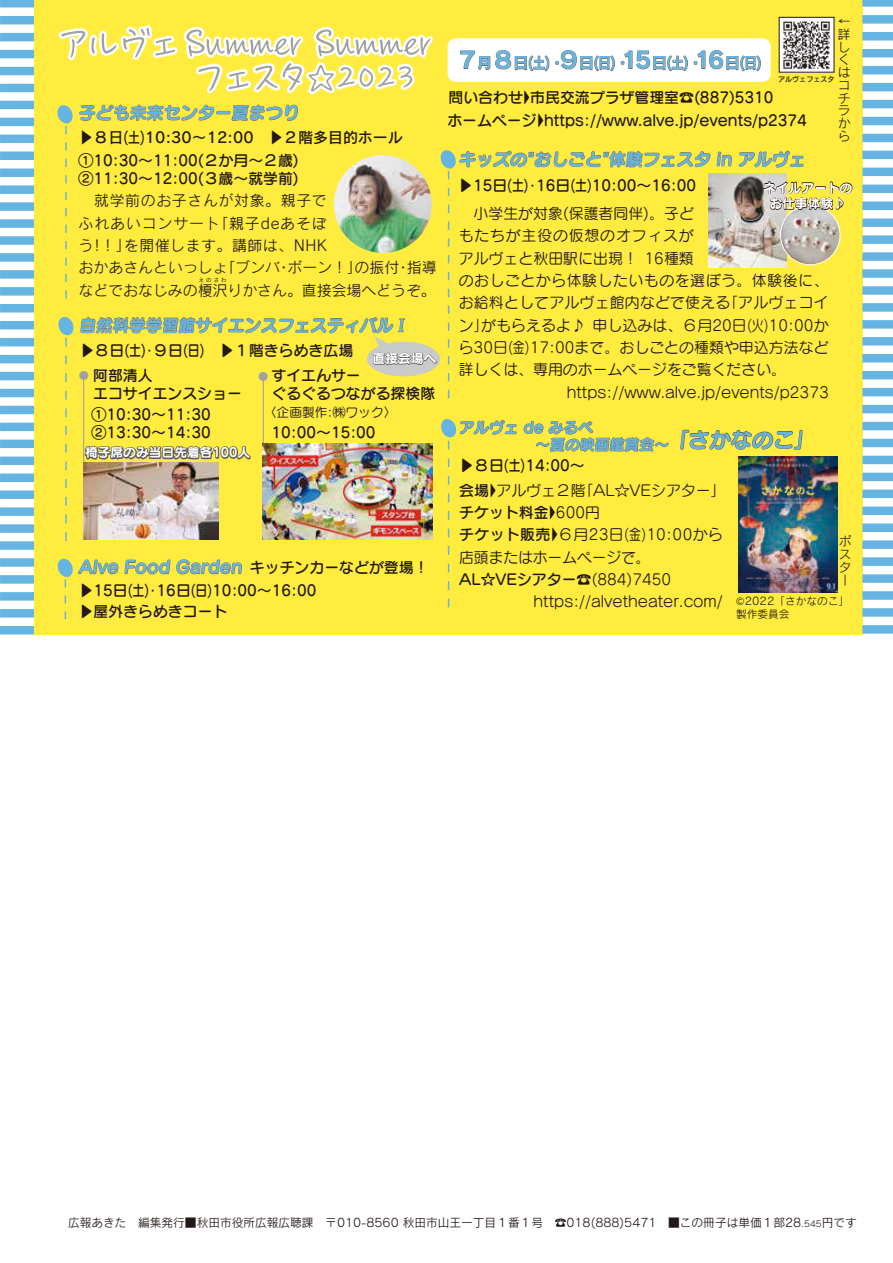
<style>
.page{position:relative;width:893px;height:1263px;background:#fff}
.page>*{position:absolute;margin:0;border:0;box-sizing:border-box;transform-origin:0 0}
.t1{font:22.35px "Rodin Pro B";color:#65b4e1}
.t2{font:21.3px "Seurat Pro B";color:#65b4e1}
.t3{font:16.95px "Seurat Pro B";color:#65b4e1}
.t4{font:14.85px/18px "Seurat Pro DB";color:#221815}
.t5{font:14.85px/22.4px "Seurat Pro M";letter-spacing:.005em;color:#221815}
.t6{font:14.85px/22.4px "Rodin Pro M";color:#221815}
.t7{font:14.85px "Rodin Pro DB";color:#221815}
.t8{font:14.85px "Seurat Pro M";letter-spacing:.035em;color:#221815}
.t9{font:14.85px "Rodin Pro B";letter-spacing:.32em;color:#65b4e1}
.t10{font:14.85px/17px "Seurat Pro B";color:#65b4e1}
.t11{font:14.85px "Seurat Pro M";letter-spacing:.055em;color:#221815}
.t12{font:12.75px/15.9px "Seurat Pro B";color:#fff;text-align:center}
.t13{font:12.75px/12.8px "Rodin Pro M";color:#221815;text-align:justify}
.t14{font:12.75px "Seurat Pro M";color:#221815}
.t15{font:11.7px "Rodin Pro M";color:#221815}
.t16{font:10.65px "Rodin Pro M";letter-spacing:.01em;color:#221815}
.t17{font:9.6px "Seurat Pro DB";color:#9fa0a0}
.t18{font:8.55px "Rodin Pro M";color:#221815}
.t19{font:7.5px "Rodin Pro DB";color:#221815;scale:.95 1}
.t20{font:5.25px "Rodin Pro M";color:#221815}
.s1{font-family:"Matisse Pro B"}
.s2{font-size:22.35px}
.s3{font-family:"Seurat Pro DB"}
.s4{font-family:"Seurat Pro M"}
.s5{font-size:11.7px}
</style>
<div class="page">
<div style="left:34px;top:0;width:828px;height:634px;background:#ffec3f"></div>
<svg style="left:0;top:0;width:34px;height:635px"></svg>
<svg style="left:862px;top:0;width:31px;height:634px"></svg>
<img style="left:781px;top:19px;width:51px;height:6px">
<div style="left:779px;top:17px;width:55px;height:55px;border:1px solid #221815"></div>
<svg style="left:57px;top:25px;width:796px;height:595px"></svg>
<p class="t3" style="left:78px;top:101px;width:225px">子ども未来センター夏まつり</p>
<p class="t4" style="left:79px;top:151px;width:222px">①10:30〜11:00 ２( か月〜２歳(<br>②11:30〜12:00 ３( 歳〜就学前(</p>
<p class="t6" style="left:79px;top:189px;width:359px">　就学前のお子さんが対象。親子で<br>ふれあいコンサート｢親子deあそぼ<br>う!！｣を開催します。講師は、NHK<br>おかあさんといっしょ｢ブンバ･ボーン！｣の振付･指導などでおなじみの榎沢りかさん。直接会場へどうぞ。</p>
<p class="t7" style="left:79px;top:128px;width:325px">▶８日土( )10:30〜12:00　▶２階多目的ホール</p>
<p class="t20" style="left:199px;top:277px;width:29px">えのさわ</p>
<p class="t3" style="left:79px;top:313px;width:334px">自然科学学習館サイエンスフェスティバル<span class="s1">Ⅰ</span></p>
<p class="t12" style="left:373px;top:350px;width:65px">直接会場へ</p>
<p class="t4" style="left:80px;top:340px;width:275px">▶８日土( )･９日日( )　▶１階きらめき広場</p>
<p class="t4" style="left:93px;top:366px;width:150px">阿部清人<br>エコサイエンスショー</p>
<p class="t17" style="left:79px;top:369px;width:11px">●</p>
<p class="t4" style="left:92px;top:405px;width:121px">110:30〜11:30<br>213:30〜14:30</p>
<p class="t12" style="left:85px;top:444px;width:167px">椅子席のみ当日先着各100人</p>
<p class="t4" style="left:272px;top:366px;width:165px">すイエんサー<br>ぐるぐるつながる探検隊</p>
<p class="t14" style="left:264px;top:404px;width:134px">〈企画製作:㈱ワック〈</p>
<p class="t17" style="left:259px;top:370px;width:11px">●</p>
<p class="t4" style="left:271px;top:423px;width:106px">10:00〜15:00</p>
<p class="t3" style="left:78px;top:555px;width:167px">Alve Food Garden</p>
<p class="t4" style="left:79px;top:581px;width:239px">▶15日土( )･16日日( (10:00〜16:00</p>
<p class="t4" style="left:250px;top:558px;width:180px">キッチンカーなどが登場!</p>
<p class="t4" style="left:79px;top:601px;width:150px">▶屋外きらめきコート</p>
<p class="t13" style="left:838px;top:14px;width:14px">↓</p>
<p class="t13" style="left:838px;top:27px;width:14px;text-align:left">詳しくはコチラから</p>
<p class="t9" style="left:513px;top:53px;width:114px">日土( <span class="s2">９</span>) ･ 日日( ) ･</p>
<h1 class="t1" style="left:492px;top:45px;width:24px">８</h1>
<h1 class="t1" style="left:695px;top:45px;width:31px">16</h1>
<h1 class="t1" style="left:456px;top:45px;width:24px">７</h1>
<h1 class="t1" style="left:622px;top:45px;width:31px">15</h1>
<p class="t9" style="left:652px;top:53px;width:49px">日土( ) ･</p>
<p class="t9" style="left:725px;top:53px;width:38px">日日( (</p>
<p class="t9" style="left:477px;top:53px;width:16px">月</p>
<p class="t19" style="left:778px;top:74px;width:61px">アルヴェフェスタ</p>
<p class="t4" style="left:447px;top:86px;width:361px;line-height:22.5px">問い合わせ▶市民交流プラザ管理室☎)887(5310<br>ホームページ▶https://www.alve j p. /events p/ 2374</p>
<p class="t3" style="left:459px;top:147px;width:351px">キッズの"おしごと"体験フェスタ in アルヴェ</p>
<p class="t4" style="left:458px;top:176px;width:239px">▶15日土( )･16日土( (10:00〜16:00</p>
<p class="t12" style="left:763px;top:179px;width:91px">ネイルアートのお仕事体験♪</p>
<p class="t5" style="left:459px;top:202px;width:237px">　小学生が対象(保護者同伴)。子ど</p>
<p class="t11" style="left:459px;top:226px;width:237px">もたちが主役の仮想のオフィスが</p>
<p class="t5" style="left:459px;top:247px;width:237px">アルヴェと秋田駅に出現！ 16種類</p>
<p class="t8" style="left:459px;top:271px;width:371px">のおしごとから体験したいものを選ぼう。体験後に、</p>
<p class="t5" style="left:459px;top:291px;width:371px">お給料としてアルヴェ館内などで使える｢アルヴェコイ</p>
<p class="t5" style="left:459px;top:313px;width:371px">ン｣がもらえるよ♪ 申し込みは、６月20日火( )10:00か</p>
<p class="t5" style="left:459px;top:336px;width:371px">ら30日金( )17:00まで。おしごとの種類や申込方法など</p>
<p class="t5" style="left:459px;top:358px;width:329px">詳しくは、専用のホームページをご覧ください。</p>
<p class="t5" style="left:567px;top:380px;width:263px">https://www.alve j p. /events p/ 2373</p>
<p class="t10" style="left:535px;top:418px;width:137px;text-indent:-76px">アルヴェ de みるべ<br>〜夏の映画鑑賞会〜</p>
<p class="t4" style="left:459px;top:456px;width:127px">▶８日土( (14:00〜</p>
<h2 class="t2" style="left:677px;top:425px;width:132px">｢さかなのこ「</h2>
<p class="t5" style="left:459px;top:479px;width:260px"><span class="s3">会場▶</span>アルヴェ２階｢AL☆VEシアター「</p>
<p class="t4" style="left:459px;top:503px;width:142px">チケット料金▶<span class="s4">600円</span></p>
<p class="t5" style="left:459px;top:523px;width:265px"><span class="s3">チケット販売</span>６<span class="s3">▶</span> 月23日金( )10:00から店頭またはホームページで。<br><span class="s3">AL☆VEシアター</span>☎)884(7450</p>
<p class="t13" style="left:839px;top:535px;width:14px">ポスター</p>
<p class="t5" style="left:534px;top:590px;width:191px">https://alvetheater.com/</p>
<p class="t16" style="left:736px;top:594px;width:40px">©2022</p>
<p class="t16" style="left:779px;top:594px;width:66px">｢さかなのこ「</p>
<p class="t16" style="left:736px;top:607px;width:55px">製作委員会</p>
<p class="t15" style="left:68px;top:1215px;width:719px">広報あきた　編集発行■秋田市役所広報広聴課　〒010-8560 秋田市山王一丁目１番１号　☎018(888)5471　■この冊子は単価１部</p>
<p class="t18" style="left:785px;top:1218px;width:38px"><span class="s5">28</span>.545</p>
<p class="t15" style="left:822px;top:1215px;width:37px">円です</p>
</div>
